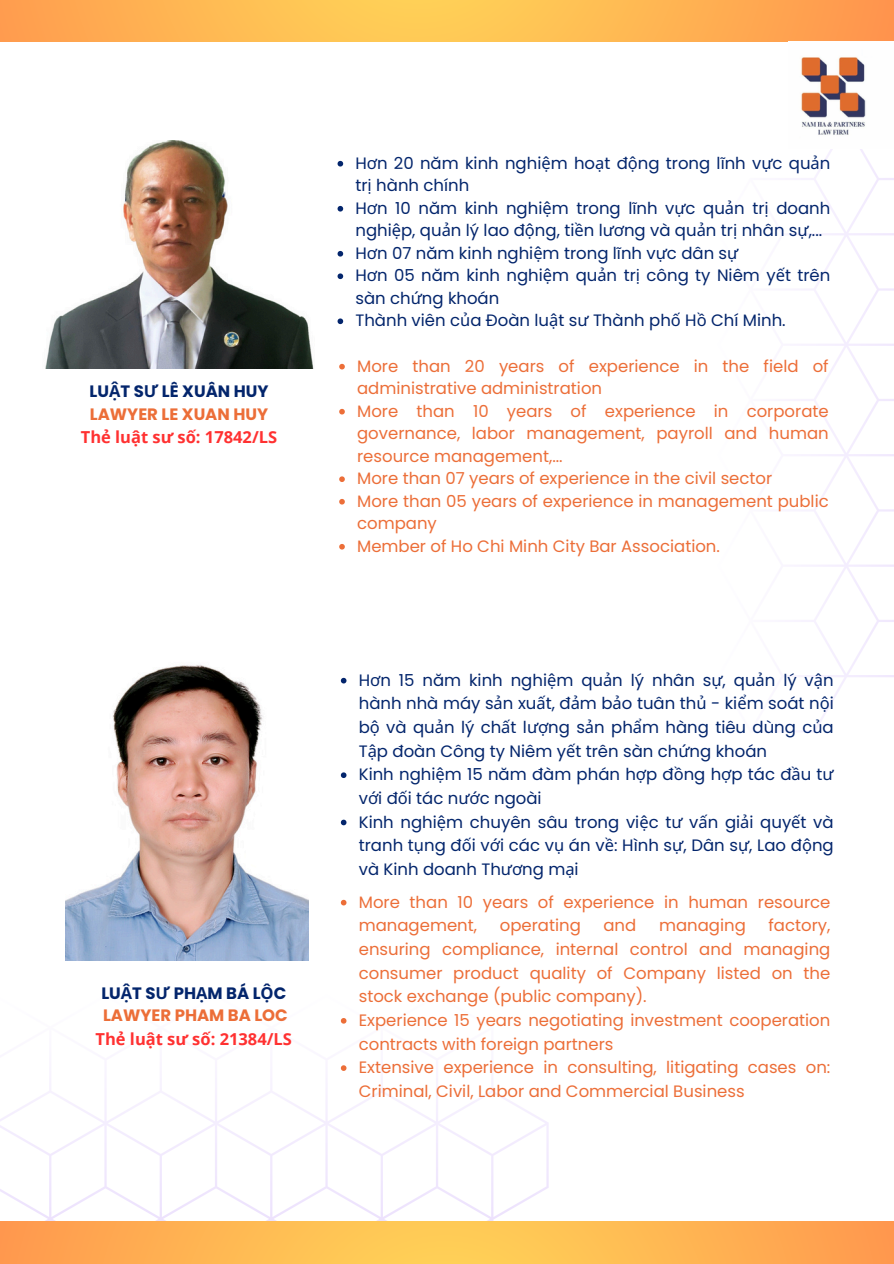
<style>
.page{position:relative;width:894px;height:1264px;background:#fff}
.page>*{position:absolute;margin:0;border:0;box-sizing:border-box;transform-origin:0 0}
.t1{font:16.5px/23.7px "Poppins";color:#ec6e38}
.t2{font:16.5px/23.7px "Poppins";color:#03256c}
.t3{font:700 16.5px "Open Sans";color:#ff3131}
.t4{font:700 16.5px "Poppins";color:#03256c}
.t5{font:700 16.5px "Poppins";color:#ec6e38}
.s1{font-family:"Noto Sans"}
</style>
<div class="page">
<svg style="left:0;top:1019px;width:548px;height:202px"></svg>
<svg style="left:0;top:1221px;width:893px;height:42px;background:#ffb552"></svg>
<svg style="left:794px;top:152px;width:99px;height:580px"></svg>
<svg style="left:0;top:0;width:893px;height:42px;background:#ffb652"></svg>
<img style="left:45px;top:140px;width:269px;height:228px">
<img style="left:780px;top:39px;width:113px;height:113px">
<img style="left:66px;top:665px;width:243px;height:295px">
<svg style="left:337px;top:161px;width:6px;height:5px"></svg>
<svg style="left:337px;top:206px;width:6px;height:5px"></svg>
<svg style="left:337px;top:251px;width:6px;height:5px"></svg>
<svg style="left:337px;top:273px;width:6px;height:6px"></svg>
<svg style="left:337px;top:318px;width:6px;height:6px"></svg>
<svg style="left:339px;top:364px;width:6px;height:5px"></svg>
<svg style="left:339px;top:409px;width:6px;height:5px"></svg>
<svg style="left:339px;top:476px;width:6px;height:6px"></svg>
<svg style="left:339px;top:499px;width:6px;height:5px"></svg>
<svg style="left:339px;top:544px;width:6px;height:5px"></svg>
<svg style="left:341px;top:678px;width:5px;height:5px"></svg>
<svg style="left:341px;top:772px;width:5px;height:6px"></svg>
<svg style="left:341px;top:819px;width:5px;height:6px"></svg>
<svg style="left:341px;top:899px;width:5px;height:6px"></svg>
<svg style="left:341px;top:1018px;width:5px;height:5px"></svg>
<svg style="left:341px;top:1065px;width:5px;height:5px"></svg>
<img style="left:788px;top:42px;width:105px;height:107px">
<p class="t4" style="left:89px;top:380px;width:180px">LU<span class="s1">Ậ</span>T S<span class="s1">Ư</span> LÊ XUÂN HUY</p>
<p class="t5" style="left:90px;top:402px;width:180px">LAWYER LE XUAN HUY</p>
<p class="t3" style="left:81px;top:425px;width:198px">Thẻ luật sư số: 17842/LS</p>
<p class="t4" style="left:101px;top:981px;width:186px">LU<span class="s1">Ậ</span>T S<span class="s1">Ư</span> PH<span class="s1">Ạ</span>M BÁ L<span class="s1">Ộ</span>C</p>
<p class="t5" style="left:103px;top:1004px;width:186px">LAWYER PHAM BA LOC</p>
<p class="t3" style="left:95px;top:1027px;width:198px">Thẻ luật sư số: 21384/LS</p>
<p class="t2" style="left:355px;top:152px;width:476px;line-height:22.5px">H<span class="s1">ơ</span>n 20 năm kinh nghi<span class="s1">ệ</span>m ho<span class="s1">ạ</span>t đ<span class="s1">ộ</span>ng trong lĩnh v<span class="s1">ự</span>c qu<span class="s1">ả</span>n tr<span class="s1">ị</span> hành chính</p>
<p class="t2" style="left:355px;top:197px;width:476px;line-height:22.5px">H<span class="s1">ơ</span>n 10 năm kinh nghi<span class="s1">ệ</span>m trong lĩnh v<span class="s1">ự</span>c qu<span class="s1">ả</span>n tr<span class="s1">ị</span> doanh nghi<span class="s1">ệ</span>p, qu<span class="s1">ả</span>n lý lao đ<span class="s1">ộ</span>ng, ti<span class="s1">ề</span>n l<span class="s1">ươ</span>ng và qu<span class="s1">ả</span>n tr<span class="s1">ị</span> nhân s<span class="s1">ự</span>,...</p>
<p class="t2" style="left:355px;top:241px;width:384px">H<span class="s1">ơ</span>n 07 năm kinh nghi<span class="s1">ệ</span>m trong lĩnh v<span class="s1">ự</span>c dân s<span class="s1">ự</span></p>
<p class="t2" style="left:355px;top:264px;width:476px;line-height:22.5px">H<span class="s1">ơ</span>n 05 năm kinh nghi<span class="s1">ệ</span>m qu<span class="s1">ả</span>n tr<span class="s1">ị</span> công ty Niêm y<span class="s1">ế</span>t trên sàn ch<span class="s1">ứ</span>ng khoán</p>
<p class="t2" style="left:355px;top:309px;width:431px">Thành viên c<span class="s1">ủ</span>a Đoàn lu<span class="s1">ậ</span>t s<span class="s1">ư</span> Thành ph<span class="s1">ố</span> H<span class="s1">ồ</span> Chí Minh.</p>
<p class="t1" style="left:357px;top:355px;width:473px;line-height:22.5px">More than 20 years of experience in the field of administrative administration</p>
<p class="t1" style="left:357px;top:400px;width:473px;line-height:22.5px;text-align:justify">More than 10 years of experience in corporate governance, labor management, payroll and human resource management,...</p>
<p class="t1" style="left:357px;top:466px;width:416px">More than 07 years of experience in the civil sector</p>
<p class="t1" style="left:357px;top:490px;width:473px;line-height:22.5px">More than 05 years of experience in management public company</p>
<p class="t1" style="left:357px;top:534px;width:364px">Member of Ho Chi Minh City Bar Association.</p>
<p class="t2" style="left:358px;top:668px;width:476px;text-align:justify">H<span class="s1">ơ</span>n 15 năm kinh nghi<span class="s1">ệ</span>m qu<span class="s1">ả</span>n lý nhân s<span class="s1">ự</span>, qu<span class="s1">ả</span>n lý v<span class="s1">ậ</span>n hành nhà máy s<span class="s1">ả</span>n xu<span class="s1">ấ</span>t, đ<span class="s1">ả</span>m b<span class="s1">ả</span>o tuân th<span class="s1">ủ</span> - ki<span class="s1">ể</span>m soát n<span class="s1">ộ</span>i b<span class="s1">ộ</span> và qu<span class="s1">ả</span>n lý ch<span class="s1">ấ</span>t l<span class="s1">ượ</span>ng s<span class="s1">ả</span>n ph<span class="s1">ẩ</span>m hàng tiêu dùng c<span class="s1">ủ</span>a T<span class="s1">ậ</span>p đoàn Công ty Niêm y<span class="s1">ế</span>t trên sàn ch<span class="s1">ứ</span>ng khoán</p>
<h1 class="t2" style="left:358px;top:762px;width:476px">Kinh nghi<span class="s1">ệ</span>m 15 năm đàm phán h<span class="s1">ợ</span>p đ<span class="s1">ồ</span>ng h<span class="s1">ợ</span>p tác đ<span class="s1">ầ</span>u t<span class="s1">ư </span>v<span class="s1">ớ</span>i đ<span class="s1">ố</span>i tác n<span class="s1">ướ</span>c ngoài</h1>
<h1 class="t2" style="left:358px;top:810px;width:476px;text-align:justify">Kinh nghi<span class="s1">ệ</span>m chuyên sâu trong vi<span class="s1">ệ</span>c t<span class="s1">ư</span> v<span class="s1">ấ</span>n gi<span class="s1">ả</span>i quy<span class="s1">ế</span>t và tranh t<span class="s1">ụ</span>ng đ<span class="s1">ố</span>i v<span class="s1">ớ</span>i các v<span class="s1">ụ</span> án v<span class="s1">ề</span>: Hình s<span class="s1">ự</span>, Dân s<span class="s1">ự</span>, Lao đ<span class="s1">ộ</span>ng và Kinh doanh Th<span class="s1">ươ</span>ng m<span class="s1">ạ</span>i</h1>
<h2 class="t1" style="left:358px;top:890px;width:473px">More than 10 years of experience in human resource management,</h2>
<h2 class="t1" style="left:358px;top:913px;width:473px;text-align:justify;text-indent:409px">factory, ensuring compliance, internal control and managing consumer product quality of Company listed on the stock exchange (public company).</h2>
<p class="t1" style="left:358px;top:1008px;width:473px">Experience 15 years negotiating investment cooperation contracts with foreign partners</p>
<p class="t1" style="left:358px;top:1055px;width:473px">Extensive experience in consulting, litigating cases on:<br>Criminal, Civil, Labor and Commercial Business</p>
<h2 class="t1" style="left:499px;top:913px;width:82px">operating</h2>
<h2 class="t1" style="left:603px;top:913px;width:34px">and</h2>
<h2 class="t1" style="left:659px;top:913px;width:88px">managing</h2>
</div>
